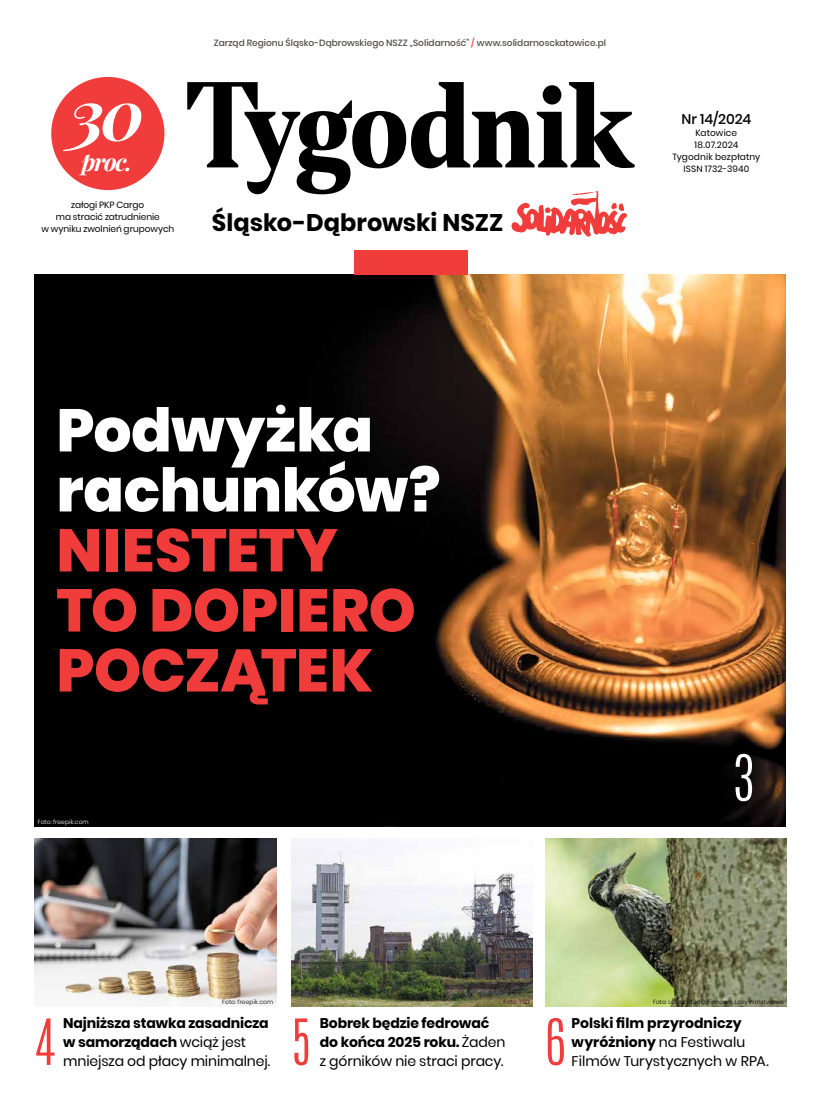
<style>
.page{position:relative;width:820px;height:1106px;background:#fff}
.page>*{position:absolute;margin:0;border:0;box-sizing:border-box;transform-origin:0 0}
.t1{font:italic 700 70px "Playfair Display";color:#fff}
.t2{font:800 60px/60px "Poppins";letter-spacing:-.005em;color:#f13c3c}
.t3{font:800 60px/60px "Poppins";letter-spacing:-.01em;color:#fff}
.t4{font:300 54px "Antonio";color:#f13c3c}
.t5{font:300 54px "Antonio";color:#fff}
.t6{font:700 24px "Poppins";color:#000}
.t7{font:italic 700 24px "Playfair Display";color:#fff}
.t8{font:700 14px/19px "Poppins";letter-spacing:-.01em;color:#000}
.t9{font:14px "Poppins";color:#000}
.t10{font:500 14px "Poppins";letter-spacing:-.005em;color:#000}
.t11{font:500 9px "Poppins";color:#4f4a46}
.t12{font:9px/12px "Poppins";letter-spacing:-.005em;color:#000;text-align:center}
.t13{font:9px/12px "Poppins";letter-spacing:.015em;color:#000;text-align:center}
.t14{font:300 6px "Poppins";letter-spacing:.015em;color:#000}
.t15{font:300 6px "Poppins";letter-spacing:.015em;color:#fff}
.s1{color:#f13c3c}
.s2{font-weight:400}
</style>
<div class="page">
<img style="left:34px;top:274px;width:751px;height:552px">
<div style="left:51px;top:77px;width:113px;height:113px;background:#f13c3c;border-radius:50%"></div>
<svg style="left:187px;top:82px;width:447px;height:155px"></svg>
<div style="left:354px;top:250px;width:113px;height:24px;background:#f13c3c"></div>
<img style="left:545px;top:838px;width:241px;height:168px">
<img style="left:34px;top:838px;width:242px;height:168px">
<img style="left:291px;top:838px;width:241px;height:168px">
<h1 class="t1" style="left:69px;top:66px;width:77px">30</h1>
<h3 class="t7" style="left:81px;top:145px;width:52px">proc.</h3>
<p class="t12" style="left:41px;top:199px;width:134px">załogi PKP Cargo<br>ma stracić zatrudnienie<br>w wyniku zwolnień grupowych</p>
<p class="t11" style="left:214px;top:38px;width:393px">Zarząd Regionu Śląsko-Dąbrowskiego NSZZ „Solidarność” <span class="s1">/</span> www.solidarnosckatowice.pl</p>
<h3 class="t6" style="left:212px;top:209px;width:293px">Śląsko-Dąbrowski NSZZ</h3>
<p class="t10" style="left:681px;top:111px;width:72px">Nr 14/2024</p>
<p class="t13" style="left:672px;top:127px;width:89px">Katowice<br>18.07.2024<br>Tygodnik bezpłatny issn 1732-3940</p>
<h2 class="t3" style="left:56px;top:401px;width:385px">PODWYŻKA<br>RACHUNKÓW?</h2>
<h2 class="t2" style="left:56px;top:521px;width:361px">NIESTETY<br>TO DOPIERO<br>POCZĄTEK</h2>
<p class="t15" style="left:38px;top:818px;width:52px">Foto: freepik.com</p>
<h3 class="t5" style="left:734px;top:739px;width:21px">3</h3>
<h3 class="t4" style="left:35px;top:1003px;width:21px">4</h3>
<p class="t14" style="left:503px;top:998px;width:28px">Foto: TŚD</p>
<p class="t8" style="left:320px;top:1014px;width:187px">Bobrek będzie fedrować do końca 2025 roku. <span class="s2">Żaden z górników nie straci pracy.</span></p>
<p class="t14" style="left:652px;top:998px;width:132px">Foto: Leśne Studio Filmowe, Lasy Państwowe</p>
<p class="t8" style="left:571px;top:1014px;width:175px">Polski film przyrodniczy wyróżniony <span class="s2">na Festiwalu</span></p>
<p class="t14" style="left:222px;top:998px;width:52px">Foto: freepik.com</p>
<p class="t8" style="left:63px;top:1014px;width:208px">Najniższa stawka zasadnicza w samorządach <span class="s2">wciąż jest mniejsza od płacy minimalnej.</span></p>
<h3 class="t4" style="left:545px;top:1003px;width:21px">6</h3>
<h3 class="t4" style="left:291px;top:1003px;width:21px">5</h3>
<p class="t9" style="left:571px;top:1053px;width:198px">Filmów Turystycznych w RPA.</p>
</div>
